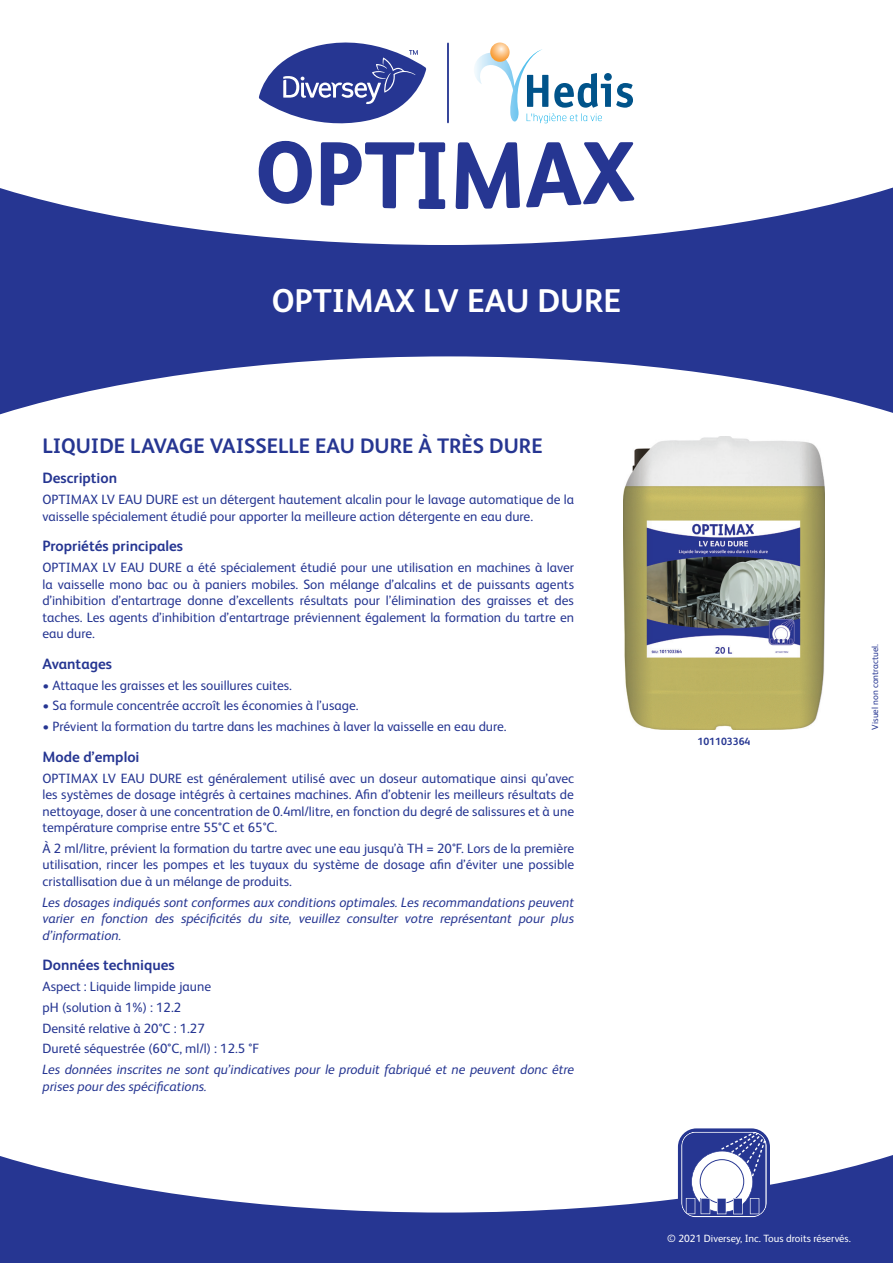
<style>
.page{position:relative;width:893px;height:1263px;background:#fff}
.page>*{position:absolute;margin:0;border:0;box-sizing:border-box;transform-origin:0 0}
.t1{font:700 33px "FS Albert Pro";color:#fff}
.t2{font:700 21px "FS Albert Pro";color:#263692}
.t3{font:700 15px "FS Albert Pro";color:#263692}
.t4{font:13.5px/16.5px "FS Albert Pro";color:#263692;text-align:justify}
.t5{font:italic 13.5px/16.5px "FS Albert Pro";color:#263692;text-align:justify}
.t6{font:10.5px "FS Albert Pro";color:#fff}
.t7{font:700 10.5px "FS Albert Pro";color:#263692}
.t8{font:9px "FS Albert Pro";color:#263692}
</style>
<div class="page">
<svg style="left:0;top:181px;width:893px;height:234px;fill:#263692"></svg>
<svg style="left:0;top:1148px;width:893px;height:115px;fill:#263692"></svg>
<svg style="left:679px;top:1132px;width:89px;height:87px"></svg>
<div style="left:678px;top:1128px;width:92px;height:92px;border:3px solid #263692;border-radius:17px"></div>
<img style="left:623px;top:436px;width:202px;height:293px">
<hr style="left:447px;top:43px;width:2px;height:79px;background:#263692">
<svg style="left:259px;top:141px;width:53px;height:63px"></svg>
<svg style="left:321px;top:142px;width:124px;height:67px"></svg>
<svg style="left:456px;top:142px;width:64px;height:67px"></svg>
<svg style="left:526px;top:142px;width:108px;height:65px"></svg>
<svg style="left:474px;top:49px;width:159px;height:74px"></svg>
<svg style="left:490px;top:43px;width:20px;height:19px"></svg>
<svg style="left:259px;top:43px;width:167px;height:80px"></svg>
<h1 class="t1" style="left:272px;top:278px;width:351px">OPTIMAX LV EAU DURE</h1>
<h2 class="t2" style="left:43px;top:430px;width:502px">LIQUIDE LAVAGE VAISSELLE EAU DURE À TRÈS DURE</h2>
<p class="t3" style="left:43px;top:468px;width:76px">Description</p>
<p class="t4" style="left:43px;top:490px;width:533px">OPTIMAX LV EAU DURE est un détergent hautement alcalin pour le lavage automatique de la vaisselle spécialement étudié pour apporter la meilleure action détergente en eau dure.</p>
<p class="t3" style="left:43px;top:536px;width:142px">Propriétés principales</p>
<p class="t4" style="left:43px;top:558px;width:533px">OPTIMAX LV EAU DURE a été spécialement étudié pour une utilisation en machines à laver la vaisselle mono bac ou à paniers mobiles. Son mélange d’alcalins et de puissants agents d’inhibition d’entartrage donne d’excellents résultats pour l’élimination des graisses et des taches. Les agents d’inhibition d’entartrage préviennent également la formation du tartre en eau dure.</p>
<p class="t3" style="left:43px;top:653px;width:71px">Avantages</p>
<p class="t4" style="left:43px;top:676px;width:251px">• Attaque les graisses et les souillures cuites.</p>
<p class="t4" style="left:43px;top:696px;width:318px">• Sa formule concentrée accroît les économies à l’usage.</p>
<p class="t4" style="left:43px;top:717px;width:466px">• Prévient la formation du tartre dans les machines à laver la vaisselle en eau dure.</p>
<p class="t3" style="left:43px;top:746px;width:99px">Mode d’emploi</p>
<p class="t4" style="left:43px;top:769px;width:533px">OPTIMAX LV EAU DURE est généralement utilisé avec un doseur automatique ainsi qu’avec les systèmes de dosage intégrés à certaines machines. Afin d’obtenir les meilleurs résultats de nettoyage, doser à une concentration de 0.4ml/litre, en fonction du degré de salissures et à une température comprise entre 55°C et 65°C.</p>
<p class="t4" style="left:43px;top:839px;width:533px">À 2 ml/litre, prévient la formation du tartre avec une eau jusqu’à TH = 20°F. Lors de la première utilisation, rincer les pompes et les tuyaux du système de dosage afin d’éviter une possible cristallisation due à un mélange de produits.</p>
<p class="t5" style="left:43px;top:893px;width:533px">Les dosages indiqués sont conformes aux conditions optimales. Les recommandations peuvent varier en fonction des spécificités du site, veuillez consulter votre représentant pour plus d’information.</p>
<p class="t3" style="left:43px;top:955px;width:134px">Données techniques</p>
<p class="t4" style="left:43px;top:975px;width:218px;line-height:20.7px;text-align:left">Aspect : Liquide limpide jaune<br>pH (solution à 1%) : 12.2<br>Densité relative à 20°C : 1.27<br>Dureté séquestrée (60°C, ml/l) : 12.5 °F</p>
<p class="t5" style="left:43px;top:1060px;width:533px">Les données inscrites ne sont qu’indicatives pour le produit fabriqué et ne peuvent donc être prises pour des spécifications.</p>
<p class="t7" style="left:697px;top:734px;width:55px">101103364</p>
<p class="t8" style="left:869px;top:729px;width:87px;rotate:-90deg">Visuel non contractuel.</p>
<p class="t6" style="left:667px;top:1231px;width:185px">© 2021 Diversey, Inc. Tous droits réservés.</p>
</div>
